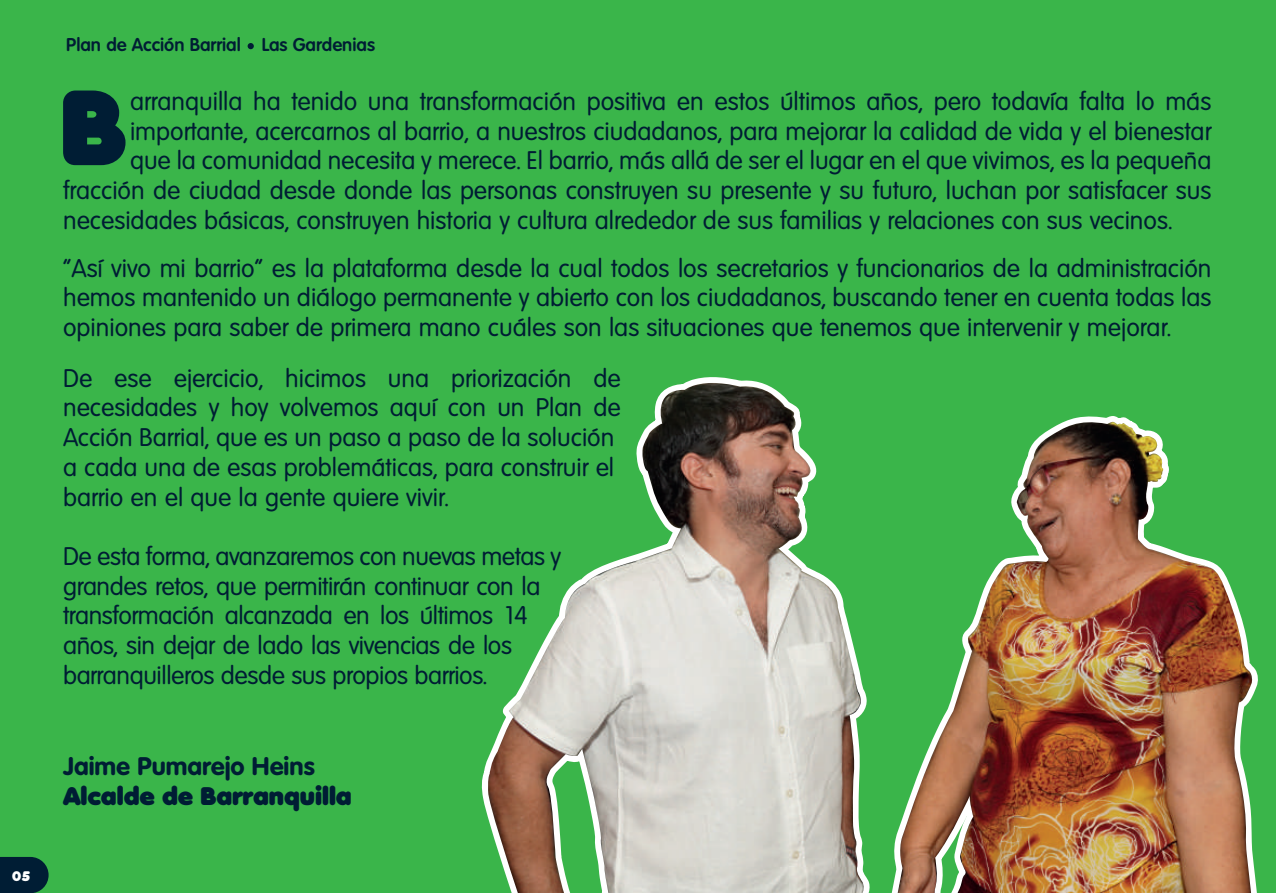
<style>
.page{position:relative;width:1276px;height:893px;background:#3ab54a}
.page>*{position:absolute;margin:0;border:0;box-sizing:border-box;transform-origin:0 0}
.t1{font:24.75px/29.7px "Volkswagen Serial";color:#001d34}
.t2{font:900 24.75px "Volkswagen Serial";color:#001d34}
.t3{font:800 24.75px "Volkswagen Serial";color:#001d34}
.t4{font:700 18px "Volkswagen Serial";color:#001d34}
.t5{font:900 13.5px "Volkswagen Serial";color:#fff}
</style>
<div class="page">
<svg style="left:0;top:857px;width:49px;height:36px;background:#042a35"></svg>
<svg style="left:248px;top:43px;width:6px;height:6px"></svg>
<svg style="left:63px;top:91px;width:62px;height:74px;background:#083337"></svg>
<img style="left:487px;top:383px;width:765px;height:510px">
<p class="t5" style="left:12px;top:867px;width:20px">05</p>
<p class="t4" style="left:66px;top:34px;width:310px">Plan de Acción Barrial Las Gardenias</p>
<p class="t1" style="left:130px;top:86px;width:1083px">arranquilla ha tenido una transformación positiva en estos últimos años, pero todavía falta lo más</p>
<p class="t1" style="left:130px;top:116px;width:1083px">importante, acercarnos al barrio, a nuestros ciudadanos, para mejorar la calidad de vida y el bienestar</p>
<p class="t1" style="left:130px;top:146px;width:1083px">que la comunidad necesita y merece. El barrio, más allá de ser el lugar en el que vivimos, es la pequeña</p>
<p class="t1" style="left:63px;top:175px;width:1149px">fracción de ciudad desde donde las personas construyen su presente y su futuro, luchan por satisfacer sus</p>
<p class="t1" style="left:63px;top:205px;width:1110px">necesidades básicas, construyen historia y cultura alrededor de sus familias y relaciones con sus vecinos.</p>
<p class="t1" style="left:63px;top:253px;width:1150px;text-align:justify">“Así vivo mi barrio” es la plataforma desde la cual todos los secretarios y funcionarios de la administración hemos mantenido un diálogo permanente y abierto con los ciudadanos, buscando tener en cuenta todas las opiniones para saber de primera mano cuáles son las situaciones que tenemos que intervenir y mejorar.</p>
<p class="t1" style="left:63px;top:363px;width:559px">De ese ejercicio, hicimos una priorización de necesidades y hoy volvemos aquí con un Plan de Acción Barrial, que es un paso a paso de la solución a cada una de esas problemáticas, para construir el barrio en el que la gente quiere vivir.</p>
<p class="t1" style="left:63px;top:541px;width:500px">De esta forma, avanzaremos con nuevas metas y grandes retos, que permitirán continuar con la transformación alcanzada en los últimos 14 años, sin dejar de lado las vivencias de los barranquilleros desde sus propios barrios.</p>
<p class="t3" style="left:63px;top:751px;width:253px">Jaime Pumarejo Heins</p>
<p class="t2" style="left:63px;top:779px;width:290px">Alcalde de Barranquilla</p>
</div>
